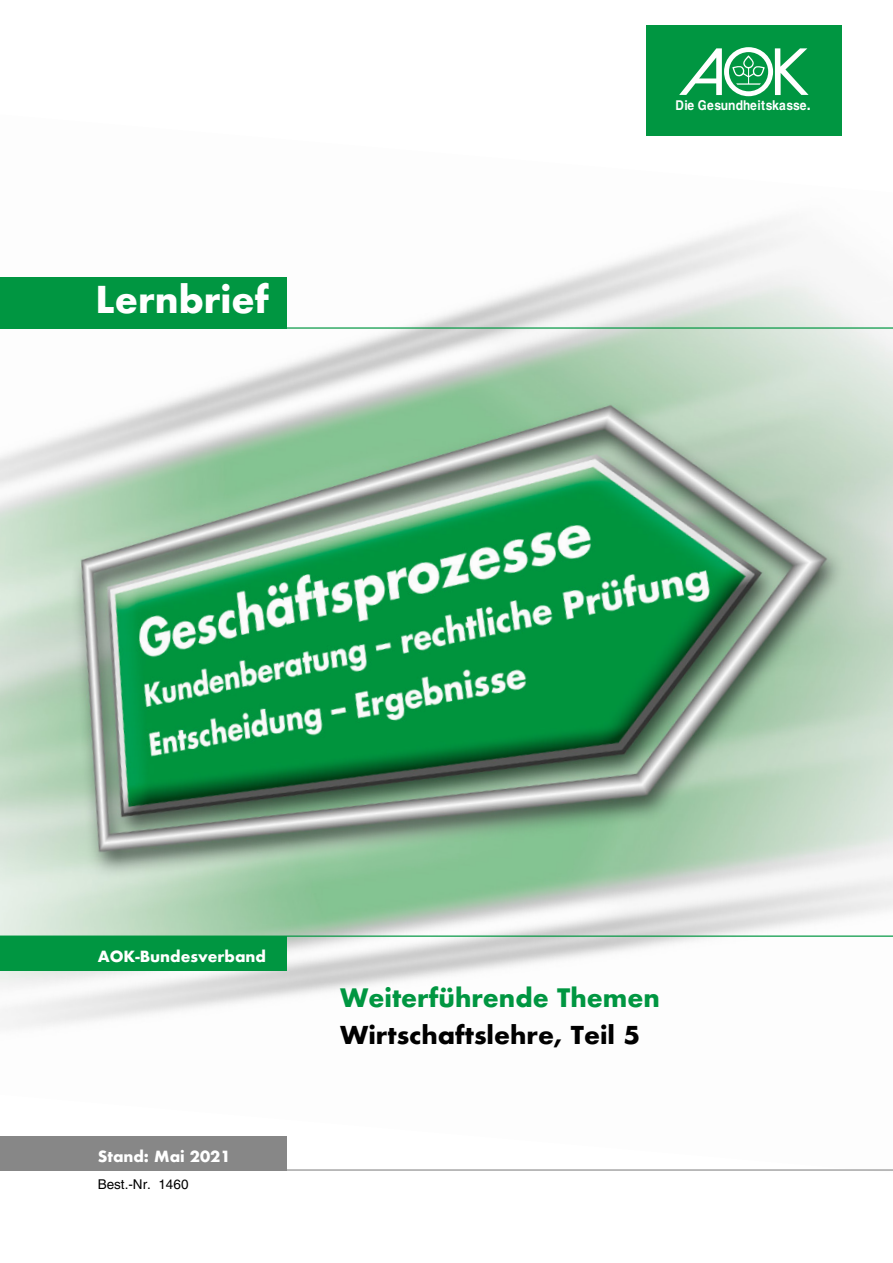
<style>
.page{position:relative;width:893px;height:1263px;background:#fff}
.page>*{position:absolute;margin:0;border:0;box-sizing:border-box;transform-origin:0 0}
.t1{font:700 36px "Futura";color:#fff}
.t2{font:700 24.75px "Futura";color:#009641}
.t3{font:700 24px "Futura";color:#000}
.t4{font:700 15px "Futura";color:#fff}
.t5{font:700 13.5px "Helvetica";letter-spacing:.005em;color:#fff;scale:.86 1}
.t6{font:13.5px "Helvetica";color:#000}
.s1{font-size:15.75px}
</style>
<div class="page">
<img style="left:0;top:221px;width:893px;height:950px">
<div style="left:0;top:1136px;width:287px;height:34px;background:#878787"></div>
<div style="left:0;top:936px;width:287px;height:34px;background:#009641"></div>
<hr style="left:0;top:935px;width:893px;height:2px;background:#009641">
<hr style="left:0;top:327px;width:893px;height:2px;background:#009641">
<hr style="left:0;top:1169px;width:893px;height:1px;background:#878787">
<div style="left:0;top:277px;width:287px;height:51px;background:#009641"></div>
<div style="left:646px;top:26px;width:196px;height:110px;background:#009641"></div>
<svg style="left:679px;top:47px;width:129px;height:49px"></svg>
<h1 class="t1" style="left:96px;top:274px;width:175px">Lernbrief</h1>
<p class="t5" style="left:675px;top:97px;width:159px">Die Gesundheitskasse<span class="s1">.</span></p>
<p class="t4" style="left:98px;top:945px;width:170px">AOK-Bundesverband</p>
<p class="t4" style="left:98px;top:1146px;width:134px">Stand: Mai 2021</p>
<p class="t6" style="left:98px;top:1176px;width:92px">Best.-Nr. 1460</p>
<h2 class="t2" style="left:340px;top:980px;width:321px">Weiterführende Themen</h2>
<h3 class="t3" style="left:340px;top:1018px;width:302px">Wirtschaftslehre, Teil 5</h3>
</div>
